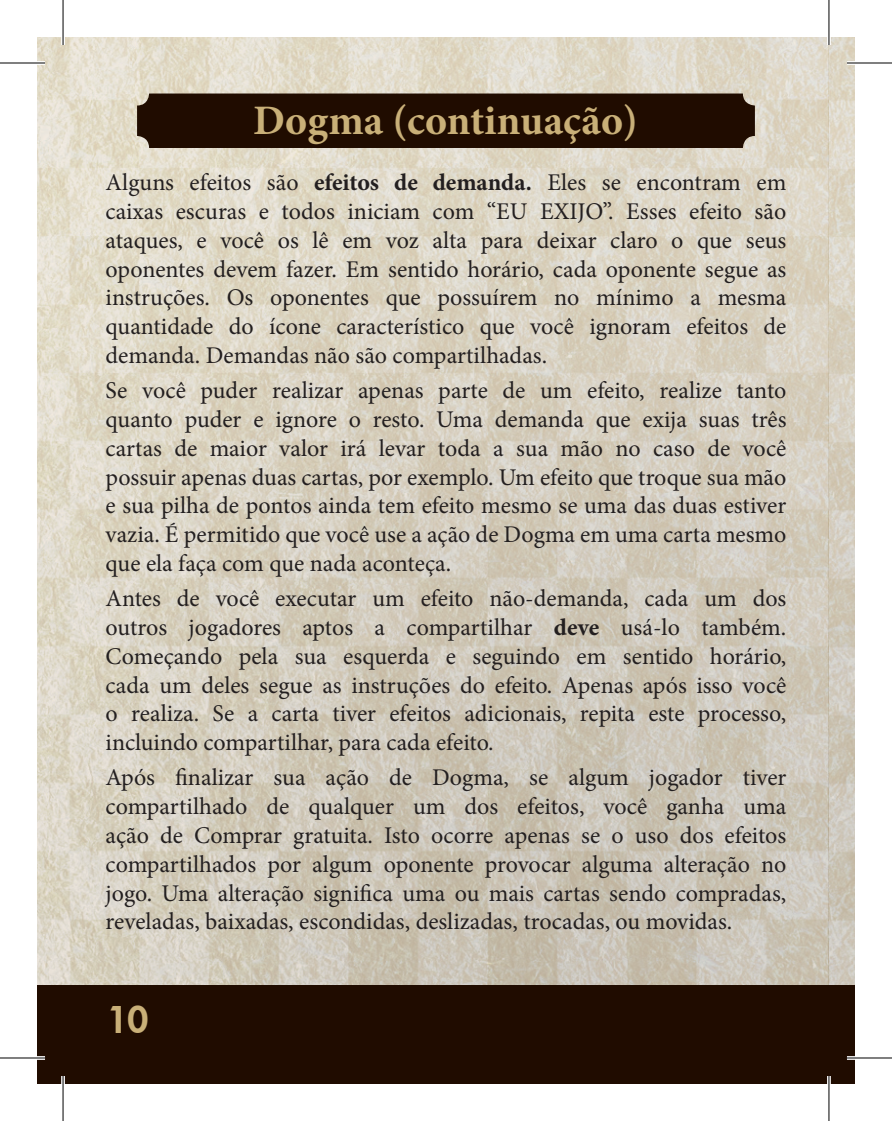
<style>
.page{position:relative;width:892px;height:1121px;background:#fff}
.page>*{position:absolute;margin:0;border:0;box-sizing:border-box;transform-origin:0 0}
.t1{font:700 42px "Minion Pro";color:#c9b078}
.t2{font:800 36px "Futura";color:#c9b078}
.t3{font:24px/28.8px "Minion Pro";color:#231f20;text-align:justify}
.s1{font-weight:700}
</style>
<div class="page">
<img style="left:37px;top:37px;width:817px;height:949px">
<div style="left:37px;top:986px;width:817px;height:97px;background:#200c00"></div>
<div style="left:137px;top:94px;width:617px;height:54px;background:#200c00;border-radius:12px"></div>
<hr style="left:0;top:61px;width:45px;height:4px;background:#fff">
<hr style="left:846px;top:61px;width:45px;height:4px;background:#fff">
<svg style="left:0;top:1056px;width:45px;height:4px"></svg>
<svg style="left:847px;top:1056px;width:44px;height:4px"></svg>
<hr style="left:61px;top:0;width:4px;height:45px;background:#fff">
<svg style="left:61px;top:1076px;width:4px;height:8px"></svg>
<svg style="left:826px;top:0;width:4px;height:45px"></svg>
<svg style="left:826px;top:1076px;width:4px;height:45px"></svg>
<hr style="left:0;top:62px;width:45px;height:2px;background:#000">
<hr style="left:846px;top:62px;width:45px;height:2px;background:#000">
<hr style="left:0;top:1057px;width:45px;height:1px;background:#000">
<hr style="left:846px;top:1057px;width:45px;height:1px;background:#000">
<hr style="left:62px;top:0;width:2px;height:45px;background:#000">
<hr style="left:62px;top:1076px;width:2px;height:45px;background:#000">
<hr style="left:828px;top:0;width:1px;height:45px;background:#000">
<hr style="left:828px;top:1076px;width:1px;height:45px;background:#000">
<p class="t1" style="left:253px;top:91px;width:386px">Dogma (continuação)</p>
<p class="t3" style="left:106px;top:168px;width:682px">Alguns efeitos são <span class="s1">efeitos de demanda.</span> Eles se encontram em caixas escuras e todos iniciam com “EU EXIJO”. Esses efeito são ataques, e você os lê em voz alta para deixar claro o que seus oponentes devem fazer. Em sentido horário, cada oponente segue as instruções. Os oponentes que possuírem no mínimo a mesma quantidade do ícone característico que você ignoram efeitos de demanda. Demandas não são compartilhadas.</p>
<p class="t3" style="left:106px;top:376px;width:682px">Se você puder realizar apenas parte de um efeito, realize tanto quanto puder e ignore o resto. Uma demanda que exija suas três cartas de maior valor irá levar toda a sua mão no caso de você possuir apenas duas cartas, por exemplo. Um efeito que troque sua mão e sua pilha de pontos ainda tem efeito mesmo se uma das duas estiver vazia. É permitido que você use a ação de Dogma em uma carta mesmo que ela faça com que nada aconteça.</p>
<p class="t3" style="left:106px;top:584px;width:682px">Antes de você executar um efeito não-demanda, cada um dos outros jogadores aptos a compartilhar <span class="s1">deve</span> usá-lo também.<br>Começando pela sua esquerda e seguindo em sentido horário, cada um deles segue as instruções do efeito. Apenas após isso você o realiza. Se a carta tiver efeitos adicionais, repita este processo, incluindo compartilhar, para cada efeito.</p>
<p class="t3" style="left:106px;top:763px;width:682px">Após finalizar sua ação de Dogma, se algum jogador tiver compartilhado de qualquer um dos efeitos, você ganha uma ação de Comprar gratuita. Isto ocorre apenas se o uso dos efeitos compartilhados por algum oponente provocar alguma alteração no jogo. Uma alteração significa uma ou mais cartas sendo compradas, reveladas, baixadas, escondidas, deslizadas, trocadas, ou movidas.</p>
<h2 class="t2" style="left:107px;top:995px;width:43px">10</h2>
</div>
